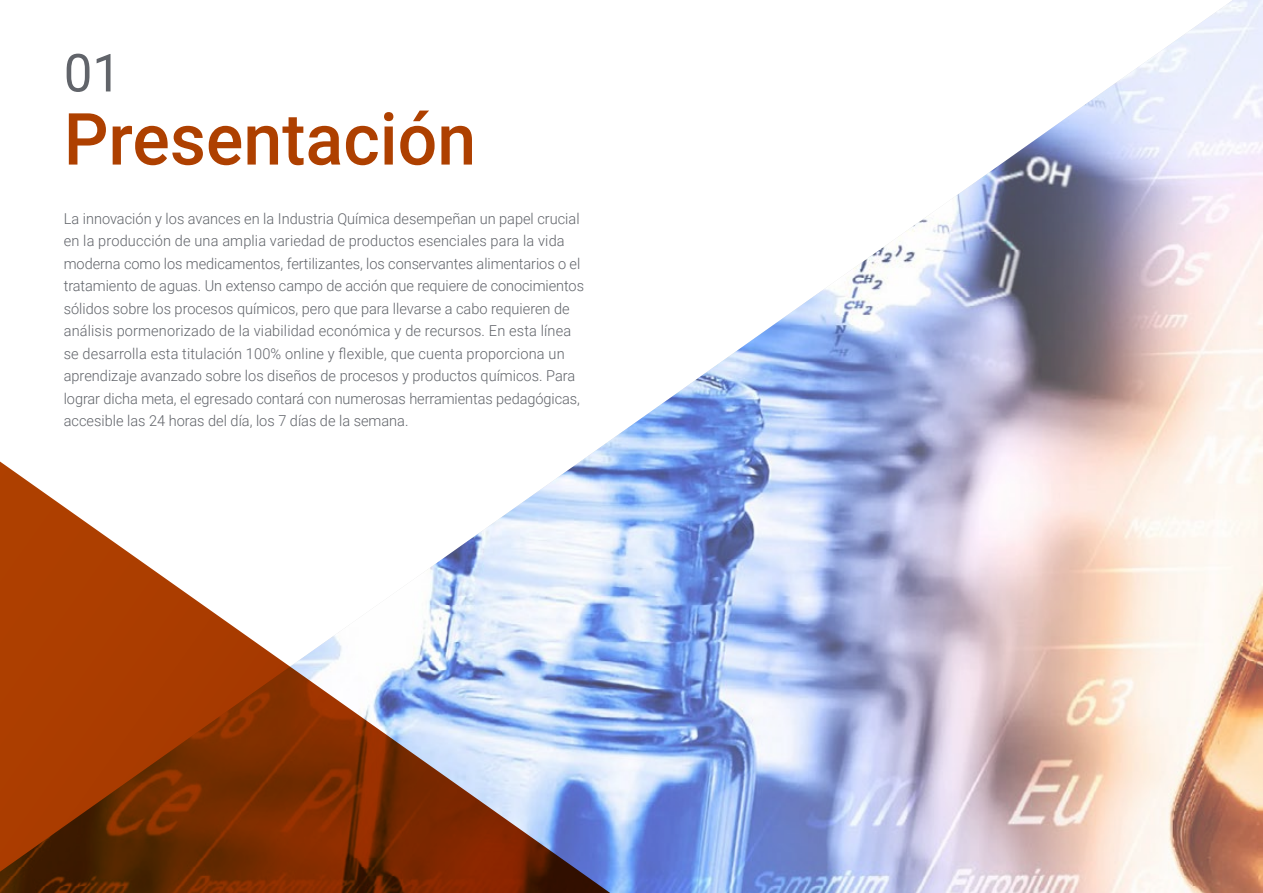
<style>
.page{position:relative;width:1263px;height:893px;background:#fff}
.page>*{position:absolute;margin:0;border:0;box-sizing:border-box;transform-origin:0 0}
.t1{font:500 72px "Roboto";color:#ae4000}
.t2{font:52.5px "Roboto";color:#61646a}
.t3{font:300 15px/22.5px "Roboto";color:#61646a}
</style>
<div class="page">
<img style="left:602px;top:0;width:661px;height:893px">
<svg style="left:0;top:446px;width:640px;height:447px"></svg>
<h2 class="t2" style="left:64px;top:36px;width:59px">01</h2>
<h1 class="t1" style="left:64px;top:89px;width:414px">Presentación</h1>
<p class="t3" style="left:64px;top:207px;width:522px">La innovación y los avances en la Industria Química desempeñan un papel crucial en la producción de una amplia variedad de productos esenciales para la vida moderna como los medicamentos, fertilizantes, los conservantes alimentarios o el tratamiento de aguas. Un extenso campo de acción que requiere de conocimientos sólidos sobre los procesos químicos, pero que para llevarse a cabo requieren de análisis pormenorizado de la viabilidad económica y de recursos. En esta línea se desarrolla esta titulación 100% online y flexible, que cuenta proporciona un aprendizaje avanzado sobre los diseños de procesos y productos químicos. Para lograr dicha meta, el egresado contará con numerosas herramientas pedagógicas, accesible las 24 horas del día, los 7 días de la semana.</p>
</div>
